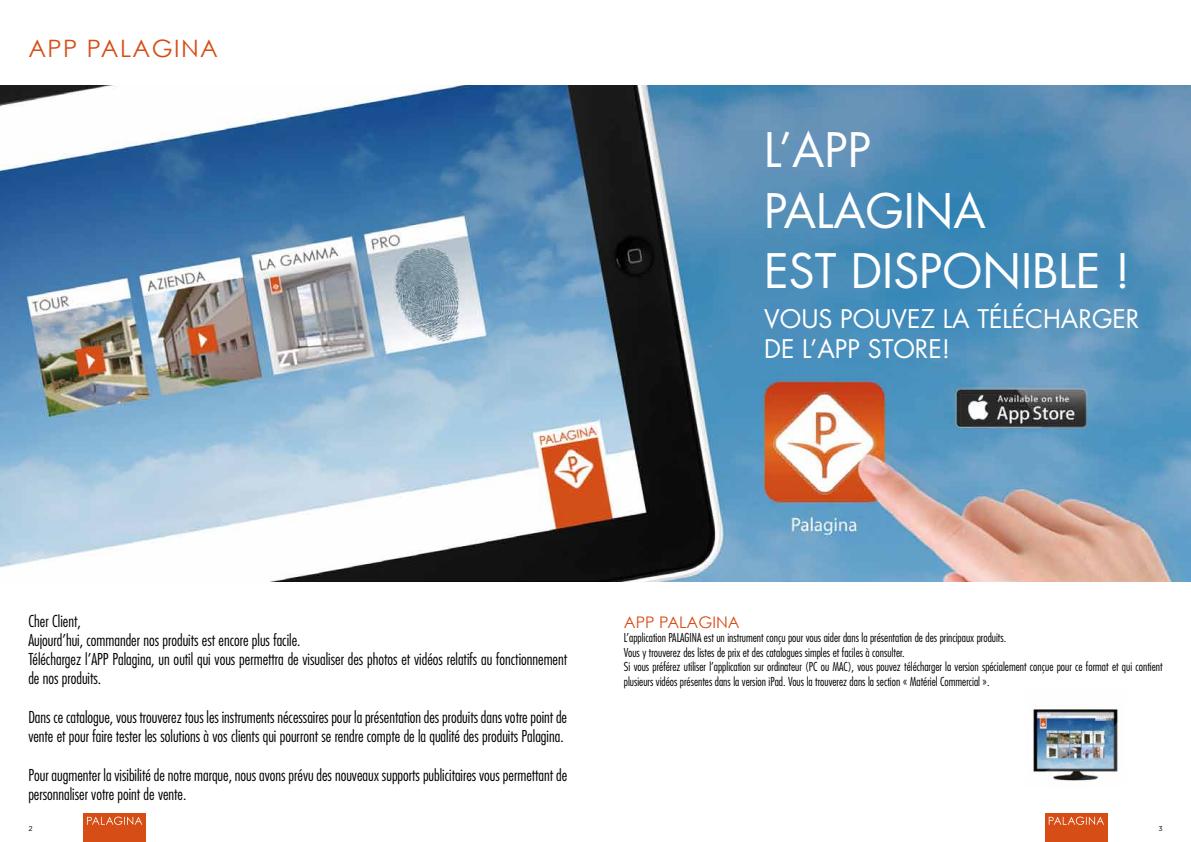
<style>
.page{position:relative;width:1191px;height:842px;background:#fff}
.page>*{position:absolute;margin:0;border:0;box-sizing:border-box;transform-origin:0 0}
.t1{font:46.3px/60.5px "Futura Std";color:#fff}
.t2{font:25px/30px "Futura Std";color:#fff}
.t3{font:24px "Century Gothic";letter-spacing:.06em;color:#d64d15}
.t4{font:300 condensed 16px/19.2px "Futura Std";color:#000}
.t5{font:16px "Century Gothic";color:#d64d15}
.t6{font:300 condensed 12px/14.4px "Futura Std";color:#000}
.t7{font:7px "Gotham HTF";color:#000}
</style>
<div class="page">
<img style="left:0;top:85px;width:1191px;height:496px">
<div style="left:83px;top:814px;width:63px;height:28px;background:#d64d15"></div>
<svg style="left:87px;top:817px;width:55px;height:8px"></svg>
<div style="left:1044px;top:814px;width:63px;height:28px;background:#d64d15"></div>
<svg style="left:1048px;top:817px;width:56px;height:8px"></svg>
<img style="left:1033px;top:709px;width:85px;height:72px">
<h3 class="t3" style="left:28px;top:33px;width:191px">APP PALAGINA</h3>
<h1 class="t1" style="left:764px;top:120px;width:368px">L’APP<br>PALAGINA<br>EST DISPONIBLE !</h1>
<h2 class="t2" style="left:764px;top:304px;width:377px">VOUS POUVEZ LA TÉLÉCHARGE R<br>DE L’APP STORE!</h2>
<p class="t4" style="left:28px;top:611px;width:540px">Cher Client,<br>Aujourd’hui, commander nos produits est encore plus facile.<br>Téléchargez l’APP Palagina, un outil qui vous permettra de visualiser des photos et vidéos relatifs au fonctionnement de nos produits.</p>
<p class="t4" style="left:28px;top:707px;width:540px">Dans ce catalogue, vous trouverez tous les instruments nécessaires pour la présentation des produits dans votre point de vente et pour faire tester les solutions à vos clients qui pourront se rendre compte de la qualité des produits Palagina.</p>
<p class="t4" style="left:28px;top:765px;width:540px">Pour augmenter la visibilité de notre marque, nous avons prévu des nouveaux supports publicitaires vous permettant de personnaliser votre point de vente.</p>
<p class="t5" style="left:624px;top:612px;width:117px">APP PALAGINA</p>
<p class="t6" style="left:624px;top:631px;width:540px">L’application PALAGINA est un instrument conçu pour vous aider dans la présentation de des principaux produits.<br>Vous y trouverez des listes de prix et des catalogues simples et faciles à consulter.<br>Si vous préférez utiliser l’application sur ordinateur (PC ou MAC), vous pouvez télécharger la version spécialement conçue pour ce format et qui contient plusieurs vidéos présentes dans la version iPad. Vous la trouverez dans la section « Matériel Commercial ».</p>
<p class="t7" style="left:28px;top:824px;width:6px">2</p>
<p class="t7" style="left:1158px;top:824px;width:6px">3</p>
</div>
